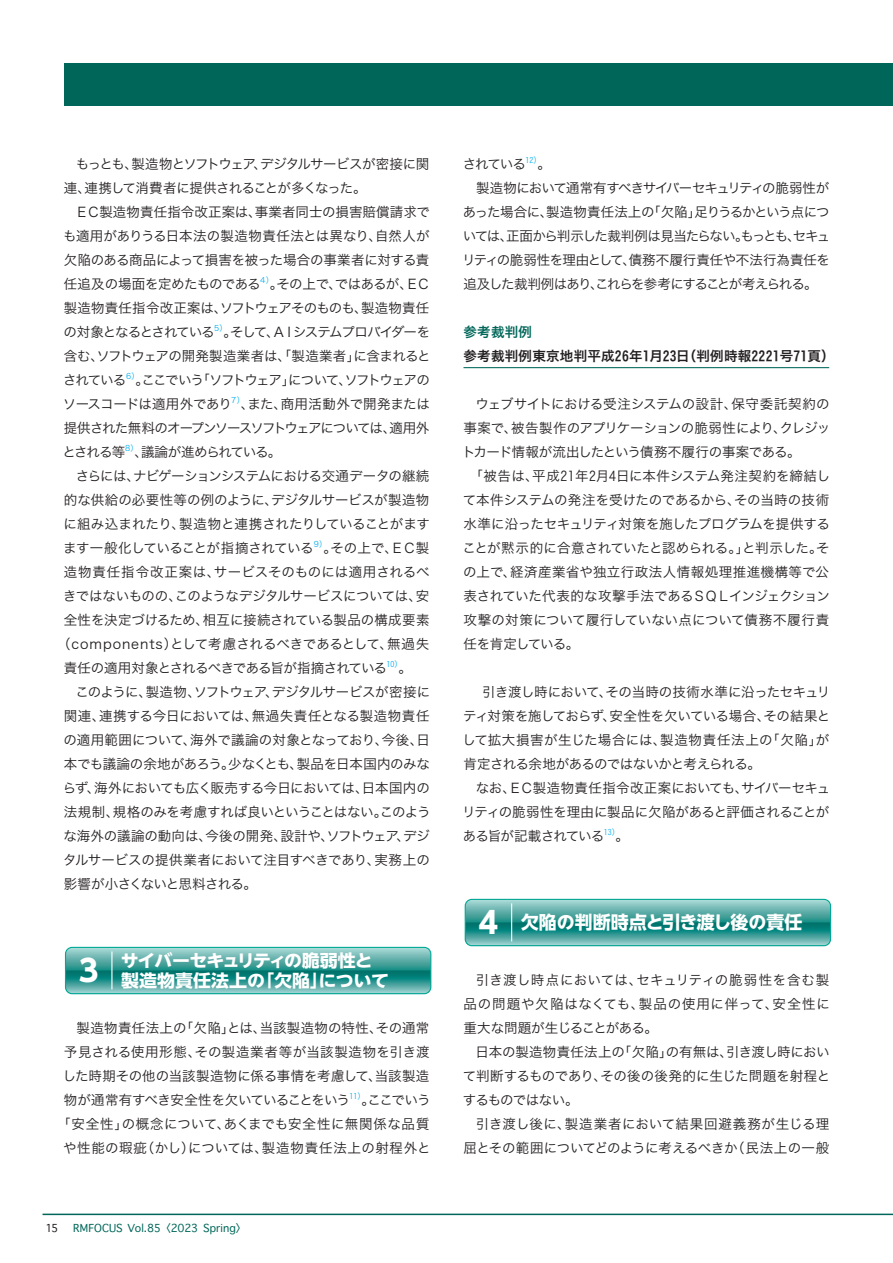
<style>
.page{position:relative;width:893px;height:1263px;background:#fff}
.page>*{position:absolute;margin:0;border:0;box-sizing:border-box;transform-origin:0 0}
.t1{font:700 30px "UD Shin Go NT Pro";color:#fff}
.t2{font:700 18px "UD Shin Go NT Pro";letter-spacing:-.005em;color:#fff}
.t3{font:700 17.1px "UD Shin Go NT Pro";color:#fff;scale:1.05 1}
.t4{font:700 17.1px "UD Shin Go NT Pro";letter-spacing:-.055em;color:#fff;scale:1.05 1}
.t5{font:13.5px/24px "Hira Kaku Std W3";letter-spacing:-.025em;color:#231f20;text-align:justify}
.t6{font:13.5px/24px "Hira Kaku Std W3";letter-spacing:.025em;color:#231f20;text-align:right}
.t7{font:13.5px/24px "Hira Kaku Std W3";color:#231f20;text-align:right}
.t8{font:13.5px/24px "Hira Kaku Std W3";letter-spacing:-.06em;color:#231f20}
.t9{font:13.5px/24px "Hira Kaku Std W3";letter-spacing:-.085em;color:#231f20}
.t10{font:13.5px "Hira Kaku Std W6";letter-spacing:.02em;color:#231f20}
.t11{font:13.5px "Hira Kaku Std W3";letter-spacing:.01em;color:#231f20}
.t12{font:13.5px "Hira Kaku Std W3";letter-spacing:.015em;color:#231f20}
.t13{font:13.5px "Hira Kaku Std W3";letter-spacing:-.05em;color:#231f20}
.t14{font:13.5px "Hira Kaku Std W6";letter-spacing:.02em;color:#006659}
.t15{font:10.5px "Hira Kaku Std W4";color:#006659}
.t16{font:7.8px "Hira Kaku Std W3";color:#00aeef}
</style>
<div class="page">
<div style="left:64px;top:64px;width:829px;height:42px;background:#006659"></div>
<hr style="left:43px;top:1213px;width:850px;height:2px;background:#006659">
<svg style="left:67px;top:947px;width:364px;height:47px;background:#48a39e"></svg>
<div style="left:65px;top:947px;width:366px;height:47px;border:1px solid #00a895;border-radius:7px"></div>
<hr style="left:111px;top:951px;width:1px;height:38px;background:#fff">
<hr style="left:463px;top:367px;width:366px;height:1px;background:#006659">
<svg style="left:465px;top:899px;width:364px;height:47px;background:#48a39d"></svg>
<div style="left:465px;top:899px;width:366px;height:47px;border:1px solid #00a895;border-radius:7px"></div>
<hr style="left:511px;top:903px;width:1px;height:38px;background:#fff">
<p class="t8" style="left:64px;top:152px;width:367px;text-indent:12px">もっとも、製造物とソフトウェア、デジタルサービスが密接に関連、連携して消費者に提供されることが多くなった。</p>
<p class="t5" style="left:63px;top:200px;width:368px;text-indent:12px">ＥＣ製造物責任指令改正案は、事業者同士の損害賠償請求でも適用がありうる日本法の製造物責任法とは異なり、自然人が欠陥のある商品によって損害を被った場合の事業者に対する責任追及の場面を定めたものである</p>
<p class="t16" style="left:260px;top:274px;width:15px">4）</p>
<p class="t5" style="left:63px;top:272px;width:369px;text-indent:206px">。その上で、ではあるが、ＥＣ製造物責任指令改正案は、ソフトウェアそのものも、製造物責任の対象となるとされている</p>
<p class="t16" style="left:214px;top:322px;width:15px">5）</p>
<p class="t5" style="left:63px;top:320px;width:369px;text-indent:161px">。そして、ＡＩシステムプロバイダーを含む、ソフトウェアの開発製造業者は、「製造業者」に含まれるとされている</p>
<p class="t16" style="left:126px;top:370px;width:15px">6）</p>
<p class="t9" style="left:63px;top:368px;width:369px;text-indent:73px">。ここでいう「ソフトウェア」について、ソフトウェアのソースコードは適用外であり</p>
<p class="t16" style="left:231px;top:394px;width:15px">7）</p>
<p class="t5" style="left:63px;top:392px;width:369px;text-indent:178px">、また、商用活動外で開発または提供された無料のオープンソースソフトウェアについては、適用外とされる等</p>
<p class="t16" style="left:125px;top:442px;width:15px">8）</p>
<p class="t9" style="left:134px;top:440px;width:148px">、議論が進められている。</p>
<p class="t5" style="left:63px;top:464px;width:368px;text-indent:13px">さらには、ナビゲーションシステムにおける交通データの継続的な供給の必要性等の例のように、デジタルサービスが製造物に組み込まれたり、製造物と連携されたりしていることがますます一般化していることが指摘されている</p>
<p class="t16" style="left:314px;top:538px;width:15px">9）</p>
<p class="t5" style="left:323px;top:536px;width:108px">。その上で、ＥＣ製</p>
<p class="t12" style="left:64px;top:562px;width:367px">造物責任指令改正案は、サービスそのものには適用されるべ</p>
<p class="t5" style="left:63px;top:584px;width:368px">きではないものの、このようなデジタルサービスについては、安</p>
<p class="t5" style="left:64px;top:608px;width:367px">全性を決定づけるため、相互に接続されている製品の構成要素</p>
<p class="t11" style="left:57px;top:634px;width:374px">（components）として考慮されるべきであるとして、無過失</p>
<p class="t13" style="left:64px;top:658px;width:325px">責任の適用対象とされるべきである旨が指摘されている</p>
<p class="t16" style="left:387px;top:658px;width:17px">10）</p>
<p class="t5" style="left:398px;top:656px;width:15px">。</p>
<p class="t5" style="left:63px;top:680px;width:369px;text-indent:13px">このように、製造物、ソフトウェア、デジタルサービスが密接に関連、連携する今日においては、無過失責任となる製造物責任の適用範囲について、海外で議論の対象となっており、今後、日本でも議論の余地があろう。少なくとも、製品を日本国内のみならず、海外においても広く販売する今日においては、日本国内の法規制、規格のみを考慮すれば良いということはない。このような海外の議論の動向は、今後の開発、設計や、ソフトウェア、デジタルサービスの提供業者において注目すべきであり、実務上の影響が小さくないと思料される。</p>
<p class="t1" style="left:79px;top:946px;width:21px">3</p>
<p class="t4" style="left:121px;top:947px;width:242px">サイバーセキュリティの脆弱性と</p>
<p class="t3" style="left:121px;top:966px;width:257px">製造物責任法上の「欠陥」について</p>
<p class="t5" style="left:63px;top:1016px;width:368px;text-indent:14px">製造物責任法上の「欠陥」とは、当該製造物の特性、その通常予見される使用形態、その製造業者等が当該製造物を引き渡した時期その他の当該製造物に係る事情を考慮して、当該製造物が通常有すべき安全性を欠いていることをいう</p>
<p class="t16" style="left:349px;top:1090px;width:17px">11）</p>
<p class="t6" style="left:57px;top:1088px;width:375px">。ここでいう<br>「安全性」の概念について、あくまでも安全性に無関係な品質や性能の瑕疵（かし）については、製造物責任法上の射程外と</p>
<p class="t15" style="left:135px;top:1220px;width:38px">□● 〈</p>
<p class="t15" style="left:191px;top:1220px;width:57px">✓ ■ 〉</p>
<p class="t5" style="left:463px;top:152px;width:65px">されている</p>
<p class="t16" style="left:526px;top:154px;width:17px">12）</p>
<p class="t5" style="left:537px;top:152px;width:15px">。</p>
<p class="t5" style="left:462px;top:176px;width:370px;text-indent:14px">製造物において通常有すべきサイバーセキュリティの脆弱性があった場合に、製造物責任法上の「欠陥」足りうるかという点については、正面から判示した裁判例は見当たらない。もっとも、セキュリティの脆弱性を理由として、債務不履行責任や不法行為責任を追及した裁判例はあり、これらを参考にすることが考えられる。</p>
<p class="t14" style="left:463px;top:322px;width:70px">参考裁判例</p>
<p class="t10" style="left:463px;top:346px;width:373px">参考裁判例東京地判平成26年1月23日（判例時報2221号71頁）</p>
<p class="t5" style="left:462px;top:392px;width:370px;text-indent:14px">ウェブサイトにおける受注システムの設計、保守委託契約の事案で、被告製作のアプリケーションの脆弱性により、クレジットカード情報が流出したという債務不履行の事案である。</p>
<p class="t5" style="left:462px;top:464px;width:369px;text-indent:7px">「被告は、平成21年2月4日に本件システム発注契約を締結して本件システムの発注を受けたのであるから、その当時の技術水準に沿ったセキュリティ対策を施したプログラムを提供することが黙示的に合意されていたと認められる。」と判示した。その上で、経済産業省や独立行政法人情報処理推進機構等で公表されていた代表的な攻撃手法であるＳＱＬインジェクション攻撃の対策について履行していない点について債務不履行責任を肯定している。</p>
<p class="t5" style="left:462px;top:680px;width:369px;text-indent:20px">引き渡し時において、その当時の技術水準に沿ったセキュリティ対策を施しておらず、安全性を欠いている場合、その結果として拡大損害が生じた場合には、製造物責任法上の「欠陥」が肯定される余地があるのではないかと考えられる。</p>
<p class="t5" style="left:462px;top:776px;width:369px;text-indent:14px">なお、ＥＣ製造物責任指令改正案においても、サイバーセキュリティの脆弱性を理由に製品に欠陥があると評価されることがある旨が記載されている</p>
<p class="t16" style="left:604px;top:826px;width:17px">13）</p>
<p class="t5" style="left:616px;top:824px;width:15px">。</p>
<p class="t1" style="left:479px;top:898px;width:21px">4</p>
<p class="t2" style="left:521px;top:908px;width:283px">欠陥の判断時点と引き渡し後の責任</p>
<p class="t5" style="left:463px;top:968px;width:368px;text-indent:12px">引き渡し時点においては、セキュリティの脆弱性を含む製品の問題や欠陥はなくても、製品の使用に伴って、安全性に重大な問題が生じることがある。</p>
<p class="t5" style="left:463px;top:1040px;width:369px;text-indent:13px">日本の製造物責任法上の「欠陥」の有無は、引き渡し時において判断するものであり、その後の後発的に生じた問題を射程とするものではない。</p>
<p class="t7" style="left:463px;top:1112px;width:367px">引き渡し後に、製造業者において結果回避義務が生じる理屈とその範囲についてどのように考えるべきか（民法上の一般</p>
</div>
